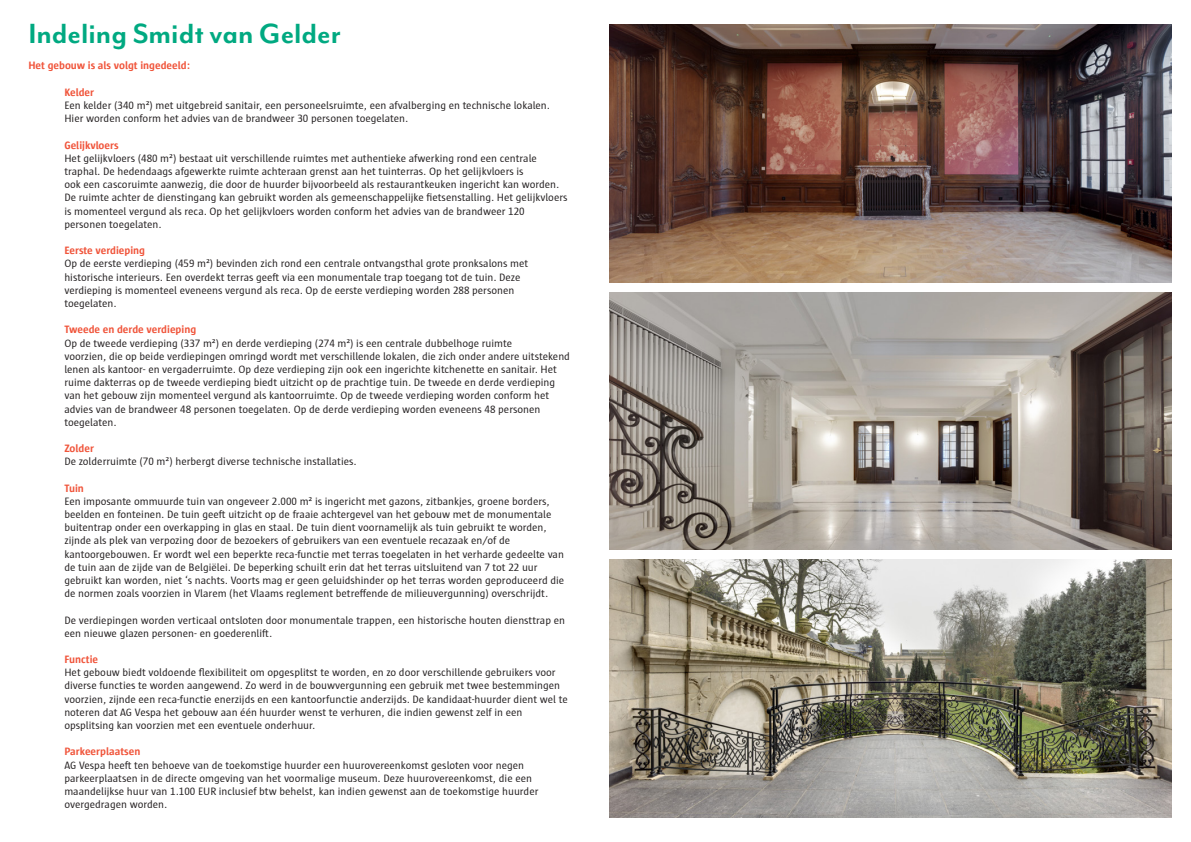
<style>
.page{position:relative;width:1191px;height:842px;background:#fff}
.page>*{position:absolute;margin:0;border:0;box-sizing:border-box;transform-origin:0 0}
.Kopje_blauw_-_adresregel{font:700 32px "Mr Eaves Mod OT";color:#00a981}
.Kopje_blauw_-_adresregel-2{font:11px/13.2px "Sun Antwerpen";color:#231f20}
.Kopje_blauw_-_adresregel-3{font:700 11px "Sun Antwerpen";color:#f0543a}
</style>
<div class="page">
<img style="left:609px;top:560px;width:562px;height:257px">
<img style="left:609px;top:292px;width:562px;height:258px">
<img style="left:609px;top:25px;width:562px;height:257px">
<h6 class="Kopje_blauw_-_adresregel" style="left:28px;top:16px;width:314px">Indeling Smidt van Gelder</h6>
<h6 class="Kopje_blauw_-_adresregel-3" style="left:28px;top:59px;width:163px">Het gebouw is als volgt ingedeeld:</h6>
<h6 class="Kopje_blauw_-_adresregel-3" style="left:64px;top:86px;width:31px">Kelder</h6>
<h6 class="Kopje_blauw_-_adresregel-2" style="left:64px;top:99px;width:487px">Een kelder (340 m²) met uitgebreid sanitair, een personeelsruimte, een afvalberging en technische lokalen.</h6>
<h6 class="Kopje_blauw_-_adresregel-2" style="left:64px;top:112px;width:345px">Hier worden conform het advies van de brandweer 30 personen toegelaten.</h6>
<h6 class="Kopje_blauw_-_adresregel-3" style="left:64px;top:139px;width:56px">Gelijkvloers</h6>
<h6 class="Kopje_blauw_-_adresregel-2" style="left:64px;top:151px;width:474px">Het gelijkvloers (480 m²) bestaat uit verschillende ruimtes met authentieke afwerking rond een centrale</h6>
<h6 class="Kopje_blauw_-_adresregel-2" style="left:64px;top:165px;width:461px">traphal. De hedendaags afgewerkte ruimte achteraan grenst aan het tuinterras. Op het gelijkvloers is</h6>
<h6 class="Kopje_blauw_-_adresregel-2" style="left:64px;top:178px;width:496px">ook een cascoruimte aanwezig, die door de huurder bijvoorbeeld als restaurantkeuken ingericht kan worden.</h6>
<h6 class="Kopje_blauw_-_adresregel-2" style="left:64px;top:191px;width:505px">De ruimte achter de dienstingang kan gebruikt worden als gemeenschappelijke fietsenstalling. Het gelijkvloers is momenteel vergund als reca. Op het gelijkvloers worden conform het advies van de brandweer 120</h6>
<h6 class="Kopje_blauw_-_adresregel-2" style="left:64px;top:217px;width:99px">personen toegelaten.</h6>
<h6 class="Kopje_blauw_-_adresregel-3" style="left:64px;top:244px;width:82px">Eerste verdieping</h6>
<h6 class="Kopje_blauw_-_adresregel-2" style="left:64px;top:257px;width:465px">Op de eerste verdieping (459 m²) bevinden zich rond een centrale ontvangsthal grote pronksalons met</h6>
<h6 class="Kopje_blauw_-_adresregel-2" style="left:64px;top:270px;width:457px">historische interieurs. Een overdekt terras geeft via een monumentale trap toegang tot de tuin. Deze</h6>
<h6 class="Kopje_blauw_-_adresregel-2" style="left:64px;top:283px;width:451px">verdieping is momenteel eveneens vergund als reca. Op de eerste verdieping worden 288 personen</h6>
<h6 class="Kopje_blauw_-_adresregel-2" style="left:64px;top:297px;width:54px">toegelaten.</h6>
<h6 class="Kopje_blauw_-_adresregel-3" style="left:64px;top:323px;width:133px">Tweede en derde verdieping</h6>
<h6 class="Kopje_blauw_-_adresregel-2" style="left:64px;top:336px;width:449px">Op de tweede verdieping (337 m²) en derde verdieping (274 m²) is een centrale dubbelhoge ruimte</h6>
<h6 class="Kopje_blauw_-_adresregel-2" style="left:64px;top:349px;width:507px">voorzien, die op beide verdiepingen omringd wordt met verschillende lokalen, die zich onder andere uitstekend</h6>
<h6 class="Kopje_blauw_-_adresregel-2" style="left:64px;top:363px;width:494px">lenen als kantoor- en vergaderruimte. Op deze verdieping zijn ook een ingerichte kitchenette en sanitair. Het</h6>
<h6 class="Kopje_blauw_-_adresregel-2" style="left:64px;top:376px;width:492px">ruime dakterras op de tweede verdieping biedt uitzicht op de prachtige tuin. De tweede en derde verdieping</h6>
<h6 class="Kopje_blauw_-_adresregel-2" style="left:64px;top:389px;width:486px">van het gebouw zijn momenteel vergund als kantoorruimte. Op de tweede verdieping worden conform het</h6>
<h6 class="Kopje_blauw_-_adresregel-2" style="left:64px;top:402px;width:477px">advies van de brandweer 48 personen toegelaten. Op de derde verdieping worden eveneens 48 personen toegelaten.</h6>
<h6 class="Kopje_blauw_-_adresregel-3" style="left:64px;top:442px;width:31px">Zolder</h6>
<h6 class="Kopje_blauw_-_adresregel-2" style="left:64px;top:455px;width:294px">De zolderruimte (70 m²) herbergt diverse technische installaties.</h6>
<h6 class="Kopje_blauw_-_adresregel-3" style="left:64px;top:482px;width:21px">Tuin</h6>
<h6 class="Kopje_blauw_-_adresregel-2" style="left:64px;top:494px;width:487px">Een imposante ommuurde tuin van ongeveer 2.000 m² is ingericht met gazons, zitbankjes, groene borders,</h6>
<h6 class="Kopje_blauw_-_adresregel-2" style="left:64px;top:508px;width:488px">beelden en fonteinen. De tuin geeft uitzicht op de fraaie achtergevel van het gebouw met de monumentale</h6>
<h6 class="Kopje_blauw_-_adresregel-2" style="left:64px;top:521px;width:484px">buitentrap onder een overkapping in glas en staal. De tuin dient voornamelijk als tuin gebruikt te worden,</h6>
<h6 class="Kopje_blauw_-_adresregel-2" style="left:64px;top:534px;width:447px">zijnde als plek van verpozing door de bezoekers of gebruikers van een eventuele recazaak en/of de</h6>
<h6 class="Kopje_blauw_-_adresregel-2" style="left:64px;top:547px;width:501px">kantoorgebouwen. Er wordt wel een beperkte reca-functie met terras toegelaten in het verharde gedeelte van</h6>
<h6 class="Kopje_blauw_-_adresregel-2" style="left:64px;top:560px;width:475px">de tuin aan de zijde van de Belgiëlei. De beperking schuilt erin dat het terras uitsluitend van 7 tot 22 uur</h6>
<h6 class="Kopje_blauw_-_adresregel-2" style="left:64px;top:574px;width:501px">gebruikt kan worden, niet ‘s nachts. Voorts mag er geen geluidshinder op het terras worden geproduceerd die</h6>
<h6 class="Kopje_blauw_-_adresregel-2" style="left:64px;top:587px;width:485px">de normen zoals voorzien in Vlarem (het Vlaams reglement betreffende de milieuvergunning) overschrijdt.</h6>
<h6 class="Kopje_blauw_-_adresregel-2" style="left:64px;top:613px;width:502px">De verdiepingen worden verticaal ontsloten door monumentale trappen, een historische houten diensttrap en</h6>
<h6 class="Kopje_blauw_-_adresregel-2" style="left:64px;top:626px;width:209px">een nieuwe glazen personen- en goederenlift.</h6>
<h6 class="Kopje_blauw_-_adresregel-3" style="left:64px;top:653px;width:35px">Functie</h6>
<h6 class="Kopje_blauw_-_adresregel-2" style="left:64px;top:666px;width:493px">Het gebouw biedt voldoende flexibiliteit om opgesplitst te worden, en zo door verschillende gebruikers voor</h6>
<h6 class="Kopje_blauw_-_adresregel-2" style="left:64px;top:679px;width:497px">diverse functies te worden aangewend. Zo werd in de bouwvergunning een gebruik met twee bestemmingen</h6>
<h6 class="Kopje_blauw_-_adresregel-2" style="left:64px;top:692px;width:505px">voorzien, zijnde een reca-functie enerzijds en een kantoorfunctie anderzijds. De kandidaat-huurder dient wel te</h6>
<h6 class="Kopje_blauw_-_adresregel-2" style="left:64px;top:705px;width:459px">noteren dat AG Vespa het gebouw aan één huurder wenst te verhuren, die indien gewenst zelf in een</h6>
<h6 class="Kopje_blauw_-_adresregel-2" style="left:64px;top:719px;width:252px">opsplitsing kan voorzien met een eventuele onderhuur.</h6>
<h6 class="Kopje_blauw_-_adresregel-3" style="left:64px;top:745px;width:78px">Parkeerplaatsen</h6>
<h6 class="Kopje_blauw_-_adresregel-2" style="left:64px;top:758px;width:461px">AG Vespa heeft ten behoeve van de toekomstige huurder een huurovereenkomst gesloten voor negen</h6>
<h6 class="Kopje_blauw_-_adresregel-2" style="left:64px;top:771px;width:469px">parkeerplaatsen in de directe omgeving van het voormalige museum. Deze huurovereenkomst, die een</h6>
<h6 class="Kopje_blauw_-_adresregel-2" style="left:64px;top:785px;width:476px">maandelijkse huur van 1.100 EUR inclusief btw behelst, kan indien gewenst aan de toekomstige huurder</h6>
<h6 class="Kopje_blauw_-_adresregel-2" style="left:64px;top:798px;width:104px">overgedragen worden.</h6>
</div>
